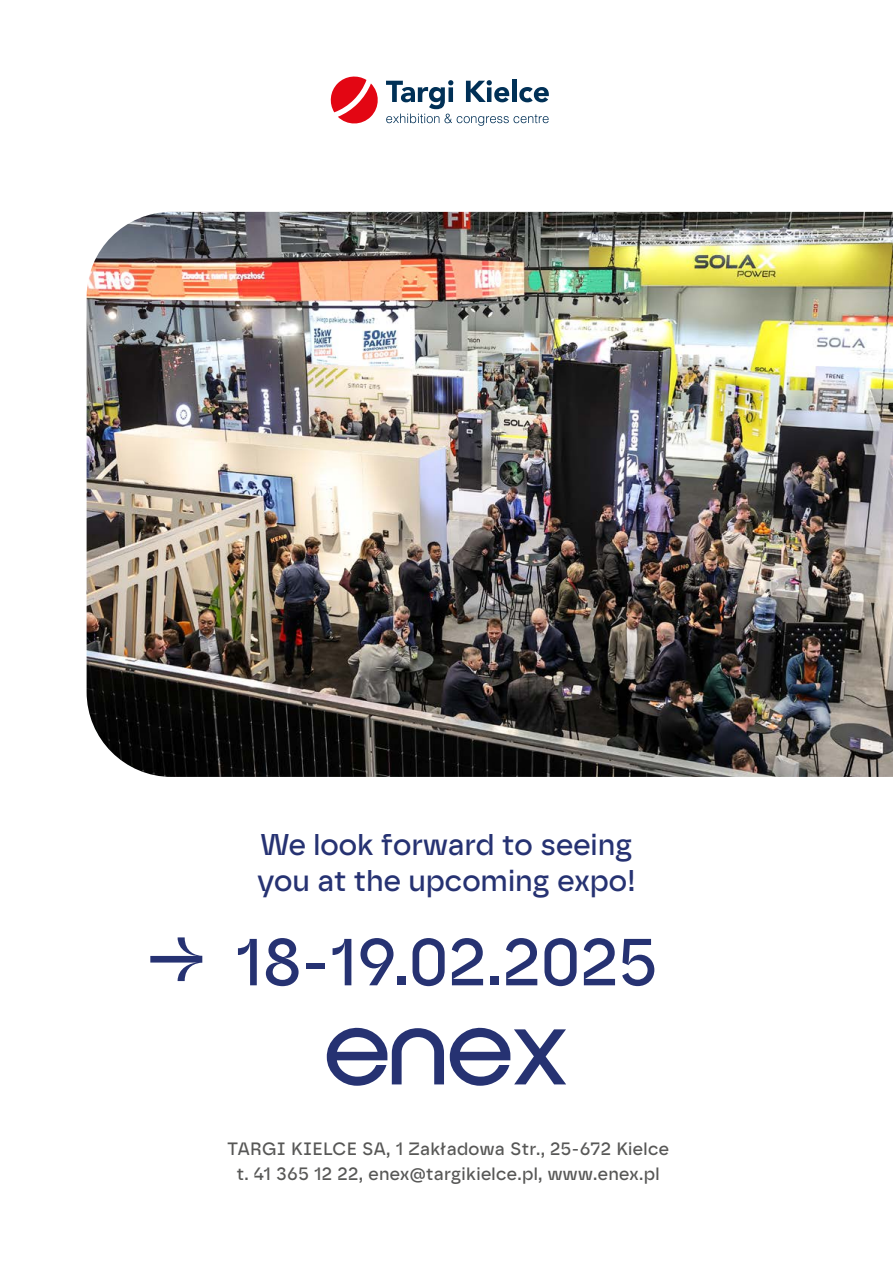
<style>
.page{position:relative;width:893px;height:1263px;background:#fff}
.page>*{position:absolute;margin:0;border:0;box-sizing:border-box;transform-origin:0 0}
.t1{font:500 66.3px "Safiro";color:#263272}
.t2{font:500 30px/36px "Safiro";color:#263272}
.t3{font:500 17.85px/25px "Safiro";letter-spacing:.02em;color:#575756;text-align:center}
</style>
<div class="page">
<img style="left:87px;top:212px;width:806px;height:565px">
<div style="left:512px;top:79px;width:5px;height:23px;background:#003056"></div>
<svg style="left:330px;top:76px;width:48px;height:48px"></svg>
<svg style="left:386px;top:80px;width:163px;height:46px"></svg>
<svg style="left:327px;top:1027px;width:117px;height:59px"></svg>
<svg style="left:450px;top:1027px;width:116px;height:59px"></svg>
<svg style="left:150px;top:937px;width:52px;height:44px"></svg>
<h2 class="t2" style="left:257px;top:826px;width:380px">We look forward to seeing you at the upcoming expo!</h2>
<h1 class="t1" style="left:235px;top:923px;width:424px">18-19.02.2025</h1>
<p class="t3" style="left:227px;top:1137px;width:443px">TARGI KIELCE SA, 1 Zakładowa Str., 25-672 Kielce t. 41 365 12 22, enex@targikielce.pl, www.enex.pl</p>
</div>
